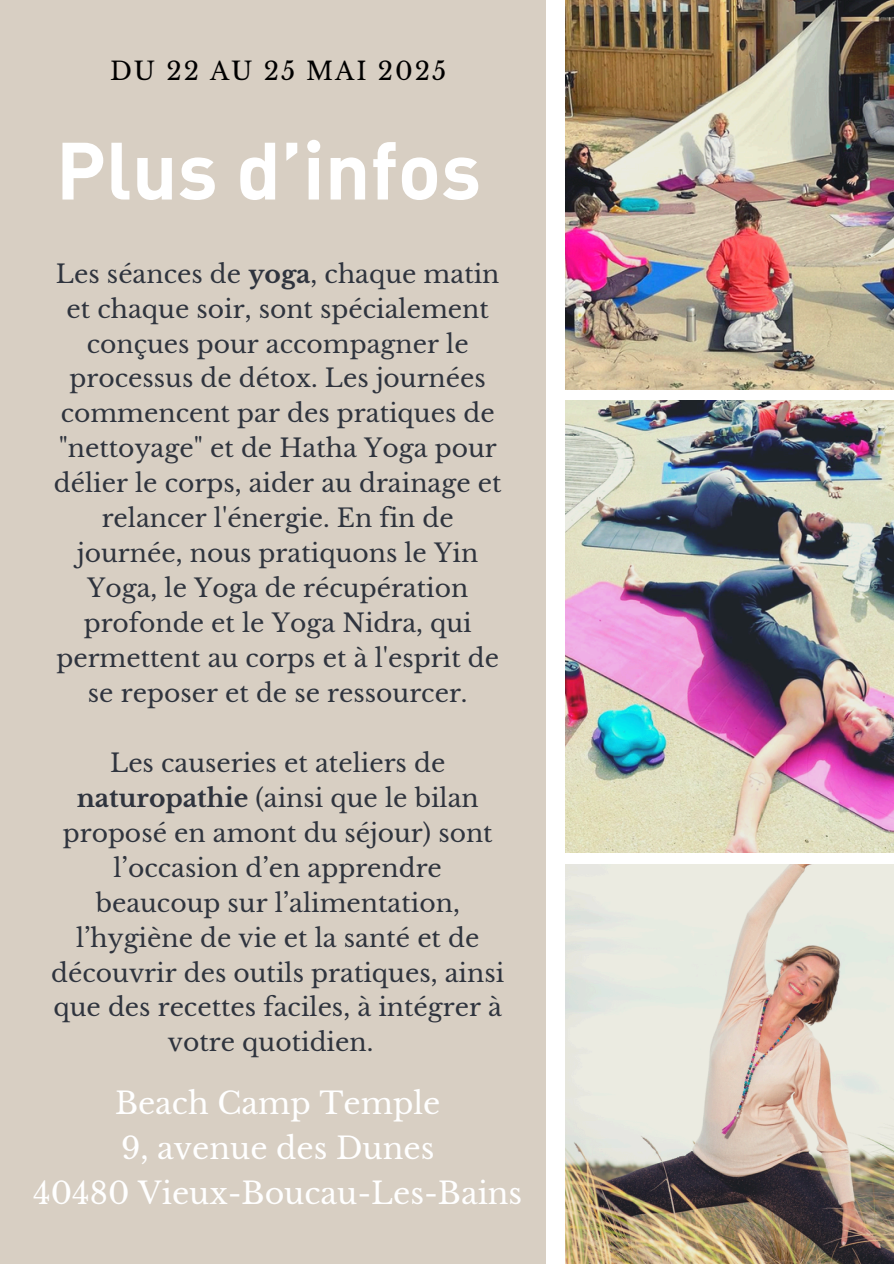
<style>
.page{position:relative;width:894px;height:1264px;background:#fff}
.page>*{position:absolute;margin:0;border:0;box-sizing:border-box;transform-origin:0 0}
.t1{font:79.8px "DIN Bold Alternate";color:#fff}
.t2{font:30px/45px "Libre Baskerville";color:#fff;text-align:center}
.t3{font:25.05px/34.8px "Libre Baskerville";color:#2f343e;text-align:center}
.t4{font:24.75px "Libre Baskerville";letter-spacing:.08em;color:#000}
.s1{font-weight:700}
</style>
<div class="page">
<div style="left:0;top:0;width:545px;height:1263px;background:#d8cfc3"></div>
<img style="left:565px;top:0;width:328px;height:389px">
<img style="left:565px;top:400px;width:328px;height:452px">
<img style="left:565px;top:864px;width:328px;height:399px">
<h3 class="t4" style="left:110px;top:56px;width:337px">DU 22 AU 25 MAI 2025</h3>
<p class="t1" style="left:56px;top:118px;width:426px">Plus d’infos</p>
<h1 class="t3" style="left:54px;top:257px;width:449px">Les séances de <span class="s1">yoga</span>, chaque matin et chaque soir, sont spécialement conçues pour accompagner le processus de détox. Les journées commencent par des pratiques de "nettoyage" et de Hatha Yoga pour délier le corps, aider au drainage et relancer l'énergie. En fin de journée, nous pratiquons le Yin<br>Yoga, le Yoga de récupération profonde et le Yoga Nidra, qui permettent au corps et à l'esprit de se reposer et de se ressourcer.</h1>
<p class="t3" style="left:51px;top:746px;width:454px">Les causeries et ateliers de <span class="s1">naturopathie</span> (ainsi que le bilan proposé en amont du séjour) sont l’occasion d’en apprendre beaucoup sur l’alimentation, l’hygiène de vie et la santé et de découvrir des outils pratiques, ainsi que des recettes faciles, à intégrer à votre quotidien.</p>
<p class="t2" style="left:33px;top:1080px;width:490px">Beach Camp Temple<br>9, avenue des Dunes<br>40480 Vieux-Boucau-Les-Bains</p>
</div>
